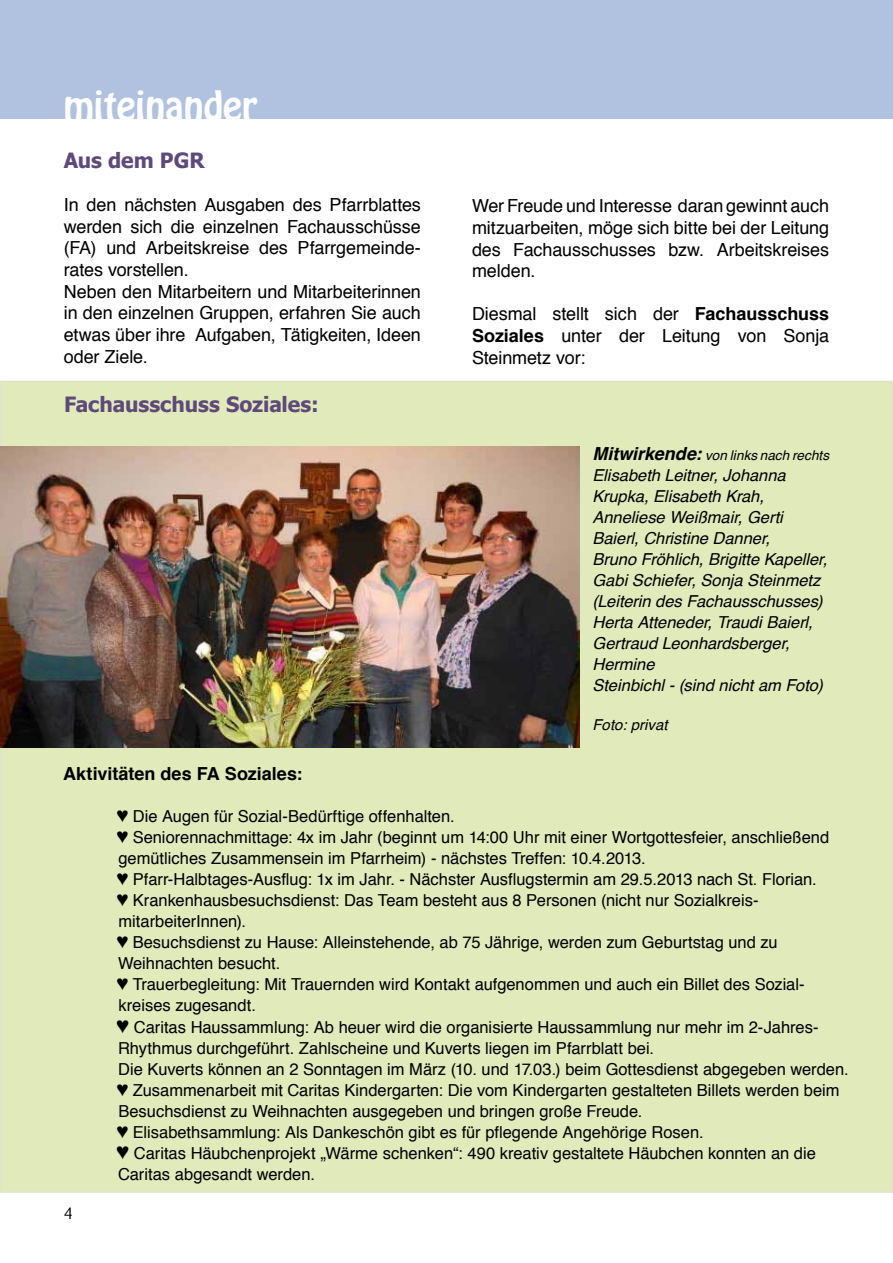
<style>
.page{position:relative;width:893px;height:1263px;background:#fff}
.page>*{position:absolute;margin:0;border:0;box-sizing:border-box;transform-origin:0 0}
.t1{font:36px "Hobo Std";color:#fff}
.t2{font:700 21px "Tahoma";letter-spacing:-.005em;color:#5f497a}
.t3{font:18px/21.6px "Helvetica";letter-spacing:-.005em;color:#000;text-align:justify}
.t4{font:700 18px "Helvetica";color:#000}
.t5{font:16.5px/21px "Helvetica";color:#000}
.t6{font:italic 16.5px/21px "Helvetica";color:#000}
.t7{font:italic 15px "Helvetica";color:#000}
.t8{font:15px "Euphemia UCAS";color:#000}
.t9{font:italic 13.5px "Helvetica";letter-spacing:.005em;color:#000}
.s1{font-weight:700}
.s2{font-weight:700;font-size:18px}
</style>
<div class="page">
<div style="left:0;top:0;width:893px;height:119px;background:#b1c2e1"></div>
<div style="left:1px;top:381px;width:891px;height:811px;background:#e0eaba"></div>
<img style="left:0;top:446px;width:580px;height:302px">
<h1 class="t1" style="left:64px;top:81px;width:195px">miteinander</h1>
<p class="t2" style="left:64px;top:146px;width:142px">Aus dem PGR</p>
<p class="t3" style="left:64px;top:195px;width:359px;text-align:left">In den nächsten Ausgaben des Pfarrblattes werden sich die einzelnen Fachausschüsse (FA) und Arbeitskreise des Pfarrgemeinde&shy;rates vorstellen.<br>Neben den Mitarbeitern und Mitarbeiterinnen in den einzelnen Gruppen, erfahren Sie auch etwas über ihre Aufgaben, Tätigkeiten, Ideen oder Ziele.</p>
<p class="t3" style="left:472px;top:196px;width:359px">Wer Freude und Interesse daran gewinnt auch mitzuarbeiten, möge sich bitte bei der Leitung des Fachausschusses bzw. Arbeitskreises melden.</p>
<p class="t3" style="left:472px;top:304px;width:359px">Diesmal stellt sich der <span class="s1">Fachausschuss Soziales</span> unter der Leitung von Sonja Steinmetz vor:</p>
<p class="t2" style="left:64px;top:390px;width:256px">Fachausschuss Soziales:</p>
<p class="t9" style="left:592px;top:445px;width:238px"><span class="s2">Mitwirkende:</span> von links nach rechts</p>
<p class="t6" style="left:592px;top:465px;width:236px">Elisabeth Leitner, Johanna<br>Krupka, Elisabeth Krah,<br>Anneliese Weißmair, Gerti<br>Baierl, Christine Danner,<br>Bruno Fröhlich, Brigitte Kapeller,<br>Gabi Schiefer, Sonja Steinmetz (Leiterin des Fachausschusses)<br>Herta Atteneder, Traudi Baierl,<br>Gertraud Leonhardsberger,<br>Hermine<br>Steinbichl - (sind nicht am Foto)</p>
<p class="t7" style="left:592px;top:713px;width:77px">Foto: privat</p>
<p class="t4" style="left:63px;top:759px;width:241px">Aktivitäten des FA Soziales:</p>
<p class="t5" style="left:116px;top:806px;width:734px">♥ Die Augen für Sozial-Bedürftige offenhalten.<br>♥ Seniorennachmittage: 4x im Jahr (beginnt um 14:00 Uhr mit einer Wortgottesfeier, anschließend gemütliches Zusammensein im Pfarrheim) - nächstes Treffen: 10.4.2013.<br>♥ Pfarr-Halbtages-Ausflug: 1x im Jahr. - Nächster Ausflugstermin am 29.5.2013 nach St. Florian.<br>♥ Krankenhausbesuchsdienst: Das Team besteht aus 8 Personen (nicht nur Sozialkreis&shy;mitarbeiterInnen).<br>♥ Besuchsdienst zu Hause: Alleinstehende, ab 75 Jährige, werden zum Geburtstag und zu Weihnachten besucht.<br>♥ Trauerbegleitung: Mit Trauernden wird Kontakt aufgenommen und auch ein Billet des Sozial&shy;kreises zugesandt.<br>♥ Caritas Haussammlung: Ab heuer wird die organisierte Haussammlung nur mehr im 2-Jahres-Rhythmus durchgeführt. Zahlscheine und Kuverts liegen im Pfarrblatt bei.<br>Die Kuverts können an 2 Sonntagen im März (10. und 17.03.) beim Gottesdienst abgegeben werden. ♥ Zusammenarbeit mit Caritas Kindergarten: Die vom Kindergarten gestalteten Billets werden beim Besuchsdienst zu Weihnachten ausgegeben und bringen große Freude.<br>♥ Elisabethsammlung: Als Dankeschön gibt es für pflegende Angehörige Rosen.<br>♥ Caritas Häubchenprojekt „Wärme schenken“: 490 kreativ gestaltete Häubchen konnten an die Caritas abgesandt werden.</p>
<p class="t8" style="left:64px;top:1203px;width:10px">4</p>
</div>
